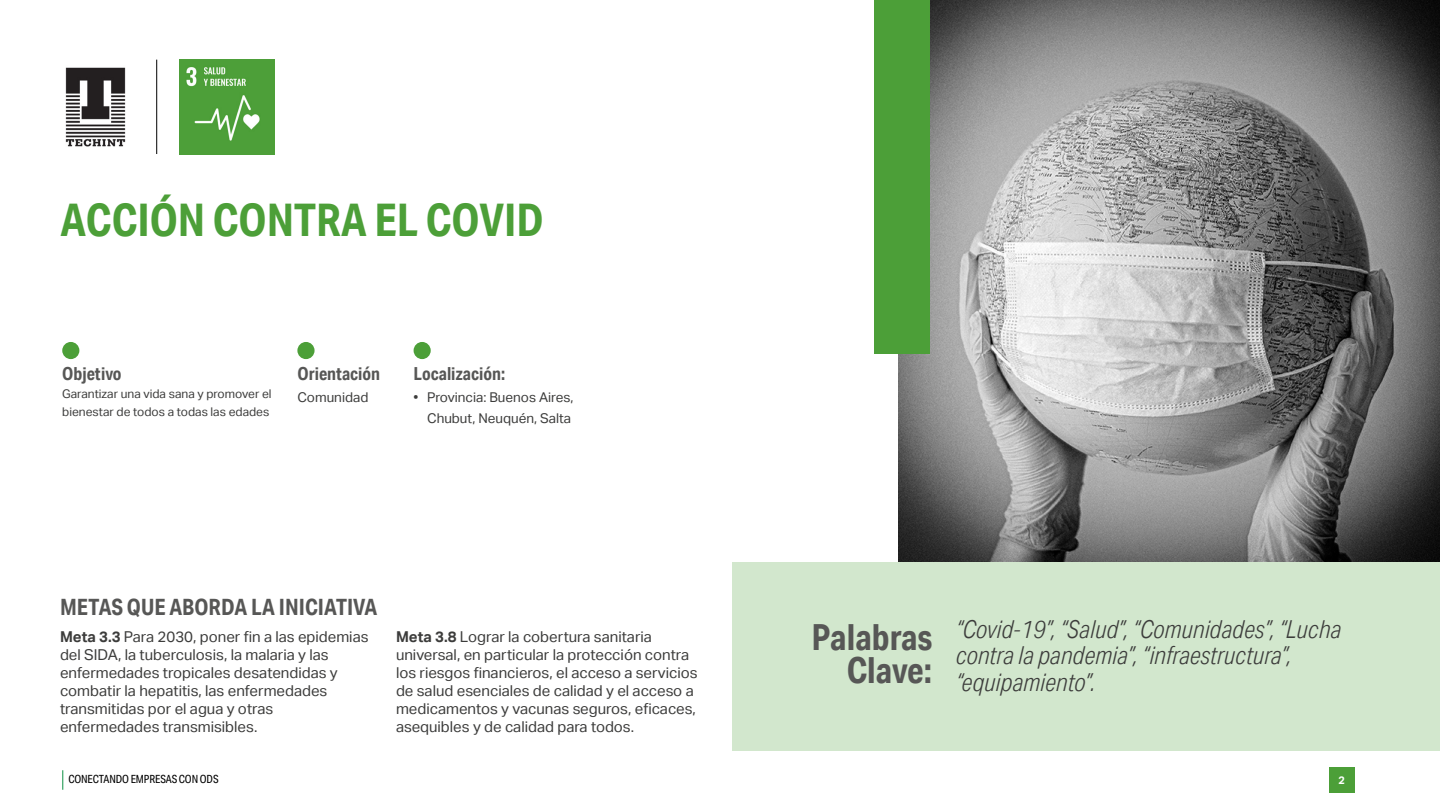
<style>
.page{position:relative;width:1440px;height:810px;background:#fff}
.page>*{position:absolute;margin:0;border:0;box-sizing:border-box;transform-origin:0 0}
.t1{font:700 45px "Aktiv Grotesk Cd";color:#4c9f38}
.t2{font:700 36px/33.8px "Aktiv Grotesk Cd";color:#575756;text-align:right}
.t3{font:italic 300 24.75px/26.2px "Aktiv Grotesk Cd";color:#3c3c3b}
.t4{font:700 22.5px "Aktiv Grotesk Cd";color:#575756}
.t5{font:700 18px "Aktiv Grotesk Cd";color:#575756}
.t6{font:15px/18px "Aktiv Grotesk";color:#3c3c3b}
.t7{font:13.5px/21.8px "Aktiv Grotesk";color:#3c3c3b;text-align:right}
.t8{font:12px/18px "Aktiv Grotesk";color:#3c3c3b}
.t9{font:11.25px "Aktiv Grotesk Cd";letter-spacing:-.01em;color:#000}
.t10{font:700 10.88px "Aktiv Grotesk";color:#fff}
.s1{font-weight:700}
</style>
<div class="page">
<svg style="left:62px;top:770px;width:1px;height:20px"></svg>
<div style="left:1329px;top:767px;width:25px;height:26px;background:#4c9f38"></div>
<img style="left:898px;top:0;width:542px;height:562px">
<div style="left:874px;top:0;width:56px;height:354px;background:#4c9f38"></div>
<img style="left:180px;top:60px;width:95px;height:94px">
<hr style="left:157px;top:60px;width:1px;height:94px;background:#000">
<div style="left:732px;top:562px;width:708px;height:189px;background:#d2e7cd"></div>
<div style="left:62px;top:342px;width:17px;height:17px;background:#4c9f38;border-radius:50%"></div>
<div style="left:297px;top:342px;width:18px;height:17px;background:#4c9f38;border-radius:50%"></div>
<div style="left:414px;top:342px;width:17px;height:17px;background:#4c9f38;border-radius:50%"></div>
<img style="left:65px;top:67px;width:61px;height:80px">
<p class="t1" style="left:60px;top:192px;width:485px">ACCIÓN CONTRA EL COVID</p>
<p class="t5" style="left:62px;top:362px;width:61px">Objetivo</p>
<p class="t8" style="left:62px;top:385px;width:211px">Garantizar una vida sana y promover el bienestar de todos a todas las edades</p>
<p class="t5" style="left:297px;top:362px;width:84px">Orientación</p>
<p class="t7" style="left:297px;top:386px;width:72px">Comunidad</p>
<p class="t5" style="left:414px;top:362px;width:93px">Localización:</p>
<p class="t7" style="left:414px;top:386px;width:161px">• Provincia: Buenos Aires,<br>Chubut, Neuquén, Salta</p>
<h3 class="t4" style="left:60px;top:593px;width:319px">METAS QUE ABORDA LA INICIATIVA</h3>
<p class="t6" style="left:60px;top:628px;width:310px"><span class="s1">Meta 3.3</span> Para 2030, poner fin a las epidemias del SIDA, la tuberculosis, la malaria y las enfermedades tropicales desatendidas y combatir la hepatitis, las enfermedades transmitidas por el agua y otras enfermedades transmisibles.</p>
<p class="t6" style="left:396px;top:628px;width:303px"><span class="s1">Meta 3.8</span> Lograr la cobertura sanitaria universal, en particular la protección contra los riesgos financieros, el acceso a servicios de salud esenciales de calidad y el acceso a medicamentos y vacunas seguros, eficaces, asequibles y de calidad para todos.</p>
<p class="t2" style="left:811px;top:620px;width:122px">Palabras<br>Clave:</p>
<p class="t3" style="left:956px;top:616px;width:387px">“Covid-19”, “Salud”, “Comunidades”, “Lucha contra la pandemia”, “infraestructura”, “equipamiento”.</p>
<p class="t9" style="left:68px;top:773px;width:152px">CONECTANDO EMPRESAS CON ODS</p>
<p class="t10" style="left:1338px;top:774px;width:8px">2</p>
</div>
